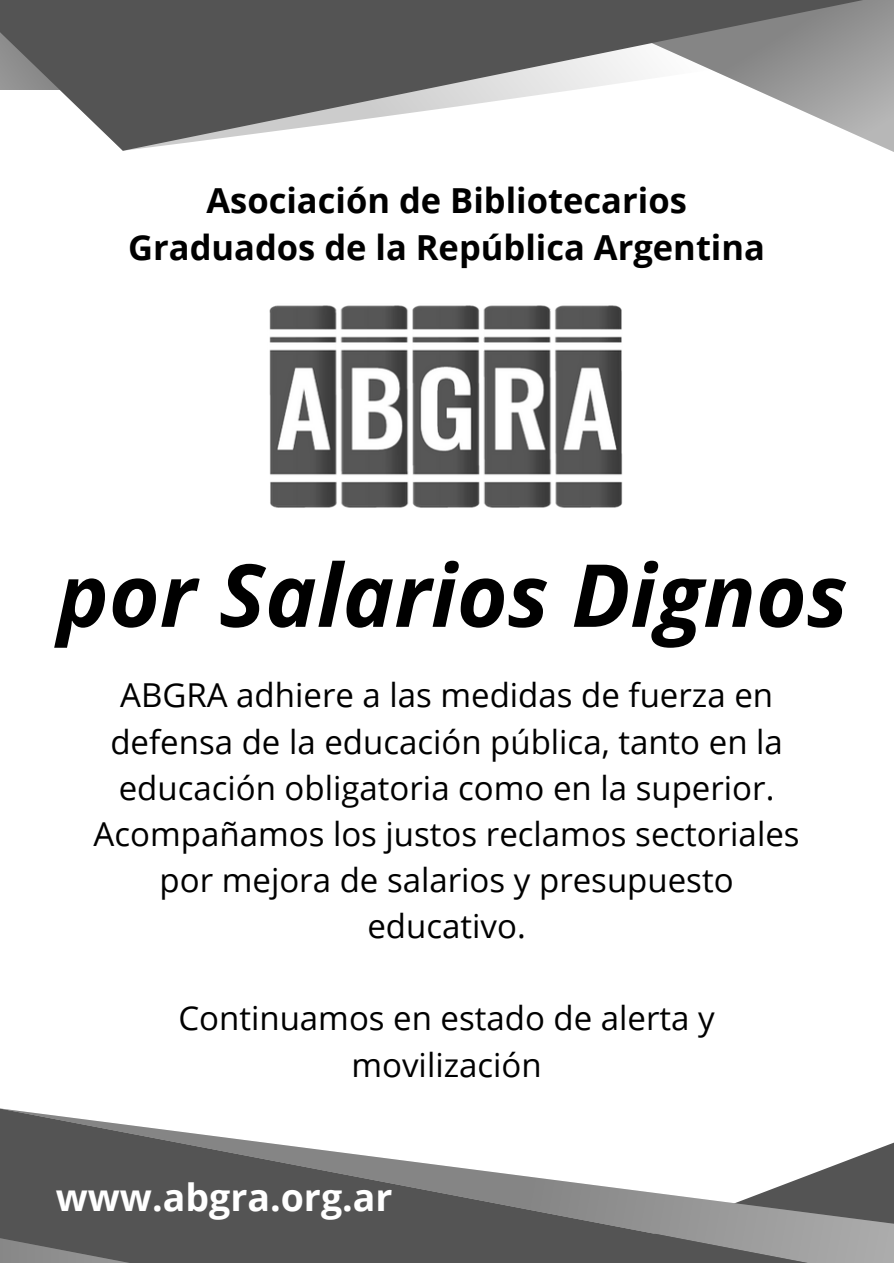
<style>
.page{position:relative;width:894px;height:1263px;background:#fff}
.page>*{position:absolute;margin:0;border:0;box-sizing:border-box;transform-origin:0 0}
.t1{font:italic 700 87px "Open Sans";color:#000}
.t2{font:700 37.5px "Open Sans";color:#fff}
.t3{font:700 34.5px/47.2px "Open Sans";color:#000;text-align:center}
.t4{font:33px/46.2px "Open Sans";color:#000;text-align:center}
</style>
<div class="page">
<svg style="left:0;top:0;width:894px;height:151px"></svg>
<svg style="left:0;top:1108px;width:894px;height:155px"></svg>
<svg style="left:0;top:1238px;width:391px;height:25px;background:#5d5d5d"></svg>
<img style="left:269px;top:305px;width:354px;height:203px">
<h2 class="t3" style="left:128px;top:176px;width:638px">Asociación de Bibliotecarios<br>Graduados de la República Argentina</h2>
<p class="t1" style="left:57px;top:534px;width:792px">por Salarios Dignos</p>
<p class="t4" style="left:94px;top:672px;width:707px">ABGRA adhiere a las medidas de fuerza en defensa de la educación pública, tanto en la educación obligatoria como en la superior.<br>Acompañamos los justos reclamos sectoriales por mejora de salarios y presupuesto educativo.</p>
<p class="t4" style="left:178px;top:995px;width:538px">Continuamos en estado de alerta y movilización</p>
<p class="t2" style="left:56px;top:1171px;width:338px">www.abgra.org.ar</p>
</div>
